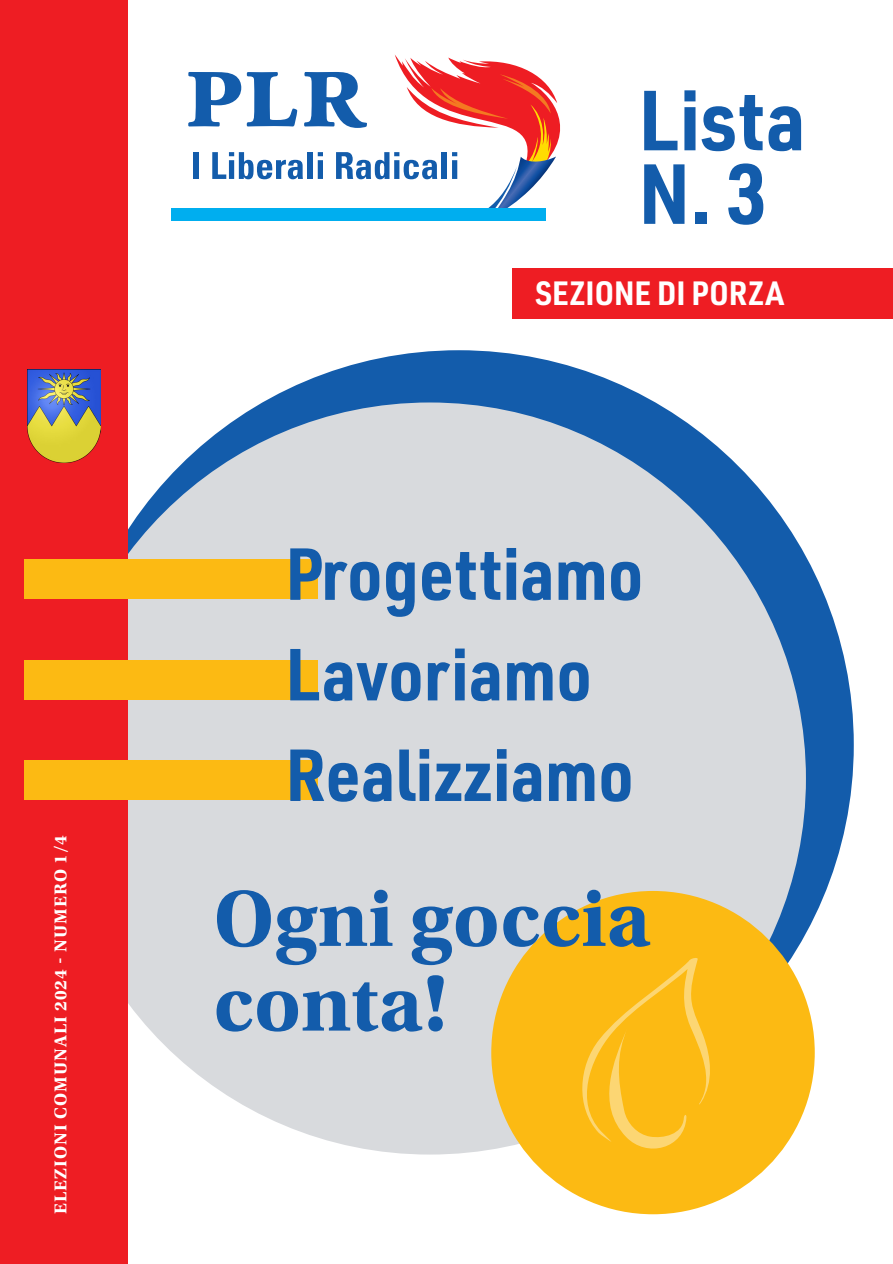
<style>
.page{position:relative;width:893px;height:1264px;background:#fff}
.page>*{position:absolute;margin:0;border:0;box-sizing:border-box;transform-origin:0 0}
.t1{font:700 83.25px/84.6px "Utopia Std";letter-spacing:.005em;color:#135cab}
.t2{font:700 83.25px/73.5px "URWDIN Semi Cond";letter-spacing:.015em;color:#135cab}
.t3{font:700 72px/100.5px "URWDIN Semi Cond";color:#135cab}
.t4{font:700 33px "URWDIN Semi Cond";color:#fff}
.t5{font:700 18px "Utopia Std";letter-spacing:.06em;color:#fff}
</style>
<div class="page">
<div style="left:64px;top:350px;width:789px;height:789px;background:#135cab;border-radius:50%"></div>
<div style="left:53px;top:402px;width:752px;height:752px;background:#d8dadd;border-radius:50%"></div>
<div style="left:511px;top:268px;width:381px;height:50px;background:#ee1d23"></div>
<div style="left:0;top:0;width:127px;height:1263px;background:#ee1d23"></div>
<div style="left:24px;top:559px;width:293px;height:40px;background:#fcba13"></div>
<div style="left:24px;top:660px;width:293px;height:39px;background:#fcba13"></div>
<div style="left:24px;top:760px;width:293px;height:40px;background:#fcba13"></div>
<img style="left:27px;top:369px;width:74px;height:93px">
<svg style="left:188px;top:55px;width:372px;height:154px"></svg>
<div style="left:172px;top:209px;width:374px;height:12px;background:#00aeef"></div>
<div style="left:491px;top:890px;width:323px;height:324px;background:#fcba13;border-radius:50%"></div>
<svg style="left:582px;top:958px;width:128px;height:191px"></svg>
<p class="t5" style="left:50px;top:1214px;width:380px;rotate:-90deg">ELEZIONI COMUNALI 2024 - NUMERO 1/4</p>
<p class="t2" style="left:638px;top:80px;width:168px">Lista<br>N. 3</p>
<p class="t4" style="left:535px;top:270px;width:249px">SEZIONE DI PORZA</p>
<p class="t3" style="left:285px;top:521px;width:359px">Progettiamo<br>Lavoriamo<br>Realizziamo</p>
<p class="t1" style="left:214px;top:877px;width:438px">Ogni goccia conta!</p>
</div>
